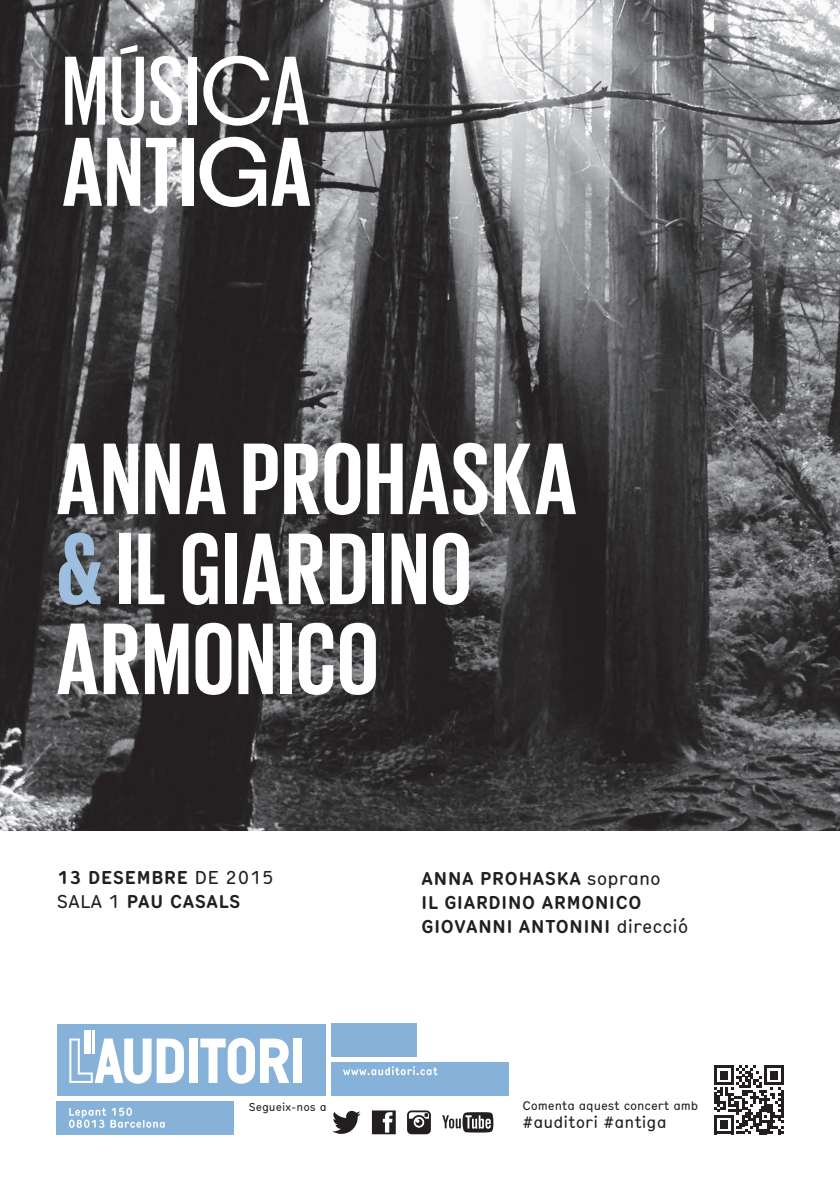
<style>
.page{position:relative;width:840px;height:1191px;background:#fff}
.page>*{position:absolute;margin:0;border:0;box-sizing:border-box;transform-origin:0 0}
.t1{font:700 104px/90px "Giorgio Sans";letter-spacing:.02em;color:#fff}
.t2{font:500 100.2px "Giorgio Sans";letter-spacing:.02em;color:#fff}
.t3{font:700 100.2px "Giorgio Sans";letter-spacing:.02em;color:#fff}
.t4{font:700 condensed 18px/24px "Hermes";letter-spacing:.01em;color:#231f20}
.t5{font:condensed 16px "Hermes";color:#231f20}
.t6{font:condensed 12px "Hermes";letter-spacing:-.01em;color:#231f20}
.t7{font:condensed 11px "Hermes";color:#231f20}
.s1{color:#9dbedf}
.s2{font-weight:400}
</style>
<div class="page">
<img style="left:0;top:0;width:839px;height:830px">
<svg style="left:714px;top:1065px;width:69px;height:69px"></svg>
<svg style="left:407px;top:1110px;width:23px;height:24px"></svg>
<svg style="left:372px;top:1110px;width:23px;height:24px"></svg>
<svg style="left:332px;top:1110px;width:28px;height:23px"></svg>
<svg style="left:442px;top:1112px;width:51px;height:20px"></svg>
<div style="left:57px;top:1101px;width:177px;height:33px;background:#86b2d9"></div>
<div style="left:331px;top:1024px;width:86px;height:33px;background:#86b2d9"></div>
<div style="left:57px;top:1024px;width:268px;height:71px;background:#86b2d9"></div>
<hr style="left:93px;top:1030px;width:2px;height:24px;background:#fff">
<div style="left:84px;top:1030px;width:7px;height:24px;background:#fff"></div>
<svg style="left:69px;top:1038px;width:115px;height:45px"></svg>
<div style="left:189px;top:1038px;width:8px;height:45px;background:#fff"></div>
<svg style="left:200px;top:1037px;width:89px;height:46px"></svg>
<div style="left:293px;top:1038px;width:9px;height:45px;background:#fff"></div>
<div style="left:331px;top:1062px;width:177px;height:33px;background:#86b2d9"></div>
<svg style="left:69px;top:1107px;width:96px;height:20px"></svg>
<svg style="left:343px;top:1066px;width:94px;height:9px"></svg>
<h2 class="t2" style="left:62px;top:41px;width:248px">MÚSICA</h2>
<h2 class="t3" style="left:62px;top:122px;width:250px">ANTIGA</h2>
<h1 class="t1" style="left:57px;top:431px;width:521px">ANNA PROHASKA <span class="s1">&amp;</span> IL GIARDINO<br>ARMONICO</h1>
<p class="t4" style="left:57px;top:864px;width:218px">13 DESEMBRE <span class="s2">DE 2015<br>SALA 1</span> PAU CASALS</p>
<p class="t4" style="left:421px;top:865px;width:268px">ANNA PROHASKA <span class="s2">soprano<br></span>IL GIARDINO ARMONICO<br>GIOVANNI ANTONINI <span class="s2">direcció</span></p>
<p class="t7" style="left:249px;top:1098px;width:79px">Segueix-nos a</p>
<p class="t6" style="left:522px;top:1096px;width:177px">Comenta aquest concert amb</p>
<p class="t5" style="left:522px;top:1110px;width:145px">#auditori #antiga</p>
</div>
